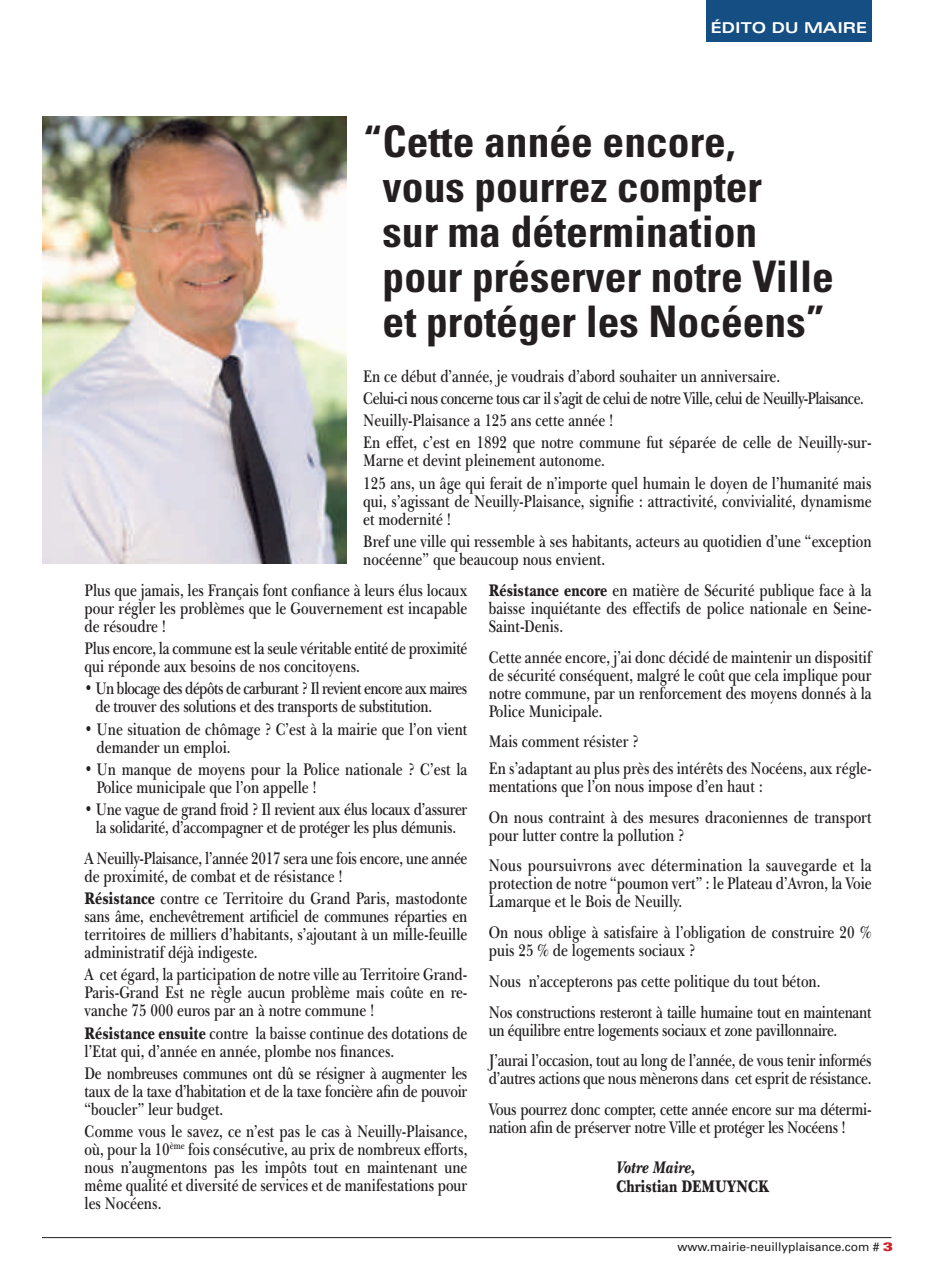
<style>
.page{position:relative;width:935px;height:1275px;background:#fff}
.page>*{position:absolute;margin:0;border:0;box-sizing:border-box;transform-origin:0 0}
.t1{font:700 condensed 43.5px/45px "Univers";color:#231f20}
.t2{font:600 17.25px/18px "New Baskerville IT Cby BT";color:#231f20;scale:.8 1}
.t3{font:600 17.25px/18px "New Baskerville IT Cby BT";letter-spacing:-.02em;color:#231f20;scale:.8 1}
.t4{font:600 17.25px/18px "New Baskerville IT Cby BT";letter-spacing:-.04em;color:#231f20;scale:.8 1}
.t5{font:600 17.25px/30.8px "New Baskerville IT Cby BT";letter-spacing:.02em;color:#231f20;scale:.8 1}
.t6{font:900 17.25px "New Baskerville IT Cby BT";color:#231f20;scale:.8 1}
.t7{font:italic 900 17.25px "New Baskerville IT Cby BT";color:#231f20;scale:.8 1}
.t8{font:700 expanded 15px "Univers";color:#fff}
.t9{font:12px "Univers";color:#231f20}
.s1{font-weight:900}
.s2{font-weight:900;font-stretch:expanded;color:#d1232a}
</style>
<div class="page">
<hr style="left:42px;top:1237px;width:849px;height:1px;background:#231f20">
<img style="left:42px;top:116px;width:304px;height:447px">
<div style="left:705px;top:0;width:166px;height:42px;background:#144e82"></div>
<p class="t8" style="left:710px;top:22px;width:158px">ÉDITO DU MAIRE</p>
<h1 class="t1" style="left:382px;top:122px;width:453px;text-indent:-19px">“ Cette année encore,<br>vous pourrez compter<br>sur ma détermination pour préserver notre Ville et protéger les Nocéens”</h1>
<p class="t2" style="left:363px;top:367px;width:637px;line-height:22.2px">En ce début d’année, je voudrais d’abord souhaiter un anniversaire.<br>Celui-ci nous concerne tous car il s’agit de celui de notre Ville, celui de Neuilly-Plaisance.<br>Neuilly-Plaisance a 125 ans cette année !<br>En effet, c’est en 1892 que notre commune fut séparée de celle de Neuilly-sur-</p>
<p class="t2" style="left:363px;top:451px;width:637px;line-height:22.2px">Marne et devint pleinement autonome.<br>125 ans, un âge qui ferait de n’importe quel humain le doyen de l’humanité mais</p>
<p class="t2" style="left:363px;top:494px;width:637px">qui, s’agissant de Neuilly-Plaisance, signifie : attractivité, convivialité, dynamisme et modernité !</p>
<p class="t2" style="left:363px;top:534px;width:637px">Bref une ville qui ressemble à ses habitants, acteurs au quotidien d’une “exception nocéenne” que beaucoup nous envient.</p>
<p class="t2" style="left:85px;top:583px;width:480px;text-align:justify">Plus que jamais, les Français font confiance à leurs élus locaux pour régler les problèmes que le Gouvernement est incapable de résoudre !</p>
<p class="t3" style="left:85px;top:641px;width:480px">Plus encore, la commune est la seule véritable entité de proximité qui réponde aux besoins de nos concitoyens.</p>
<p class="t4" style="left:95px;top:681px;width:466px;text-indent:-11px">• Un blocage des dépôts de carburant ? Il revient encore aux maires de trouver des solutions et des transports de substitution.</p>
<p class="t2" style="left:96px;top:721px;width:465px;text-indent:-12px">• Une situation de chômage ? C’est à la mairie que l’on vient demander un emploi.</p>
<p class="t2" style="left:96px;top:762px;width:465px;text-indent:-12px">• Un manque de moyens pour la Police nationale ? C’est la<br>Police municipale que l’on appelle !</p>
<p class="t3" style="left:85px;top:802px;width:480px;text-align:center">• Une vague de grand froid ? Il revient aux élus locaux d’assurer la solidarité, d’accompagner et de protéger les plus démunis.</p>
<p class="t3" style="left:85px;top:851px;width:480px">A Neuilly-Plaisance, l’année 2017 sera une fois encore, une année de proximité, de combat et de résistance !</p>
<p class="t2" style="left:85px;top:891px;width:480px;text-align:justify"><span class="s1">Résistance</span> contre ce Territoire du Grand Paris, mastodonte sans âme, enchevêtrement artificiel de communes réparties en territoires de milliers d’habitants, s’ajoutant à un mille-feuille administratif déjà indigeste.</p>
<p class="t2" style="left:85px;top:967px;width:480px;text-align:justify">A cet égard, la participation de notre ville au Territoire Grand-Paris-Grand Est ne règle aucun problème mais coûte en re&shy;vanche 75 000 euros par an à notre commune !</p>
<p class="t2" style="left:85px;top:1025px;width:480px"><span class="s1">Résistance ensuite</span> contre la baisse continue des dotations de l’Etat qui, d’année en année, plombe nos finances.</p>
<p class="t2" style="left:85px;top:1066px;width:480px;text-align:justify">De nombreuses communes ont dû se résigner à augmenter les taux de la taxe d’habitation et de la taxe foncière afin de pouvoir “boucler” leur budget.</p>
<p class="t2" style="left:85px;top:1124px;width:480px;text-align:justify">Comme vous le savez, ce n’est pas le cas à Neuilly-Plaisance, où, pour la 10<sup>ème</sup> fois consécutive, au prix de nombreux efforts, nous n’augmentons pas les impôts tout en maintenant une même qualité et diversité de services et de manifestations pour les Nocéens.</p>
<p class="t2" style="left:488px;top:583px;width:480px;text-align:justify"><span class="s1">Résistance encore</span> en matière de Sécurité publique face à la baisse inquiétante des effectifs de police nationale en Seine-Saint-Denis.</p>
<p class="t2" style="left:488px;top:649px;width:480px;text-align:justify">Cette année encore, j’ai donc décidé de maintenir un dispositif de sécurité conséquent, malgré le coût que cela implique pour notre commune, par un renforcement des moyens donnés à la Police Municipale.</p>
<p class="t2" style="left:488px;top:730px;width:480px;line-height:26.5px">Mais comment résister ?<br>En s’adaptant au plus près des intérêts des Nocéens, aux régle-</p>
<p class="t2" style="left:488px;top:772px;width:480px;line-height:30.8px">mentations que l’on nous impose d’en haut :<br>On nous contraint à des mesures draconiennes de transport</p>
<p class="t5" style="left:488px;top:821px;width:480px">pour lutter contre la pollution ?<br>Nous poursuivrons avec détermination la sauvegarde et la</p>
<p class="t2" style="left:488px;top:876px;width:480px">protection de notre “poumon vert” : le Plateau d’Avron, la Voie<br>Lamarque et le Bois de Neuilly.</p>
<p class="t2" style="left:488px;top:925px;width:480px">On nous oblige à satisfaire à l’obligation de construire 20 % puis 25 % de logements sociaux ?</p>
<p class="t3" style="left:488px;top:967px;width:480px;line-height:30.8px">Nous n’accepterons pas cette politique du tout béton.<br>Nos constructions resteront à taille humaine tout en maintenant</p>
<p class="t3" style="left:488px;top:1016px;width:480px;line-height:30.8px">un équilibre entre logements sociaux et zone pavillonnaire.<br>J’aurai l’occasion, tout au long de l’année, de vous tenir informés</p>
<p class="t3" style="left:488px;top:1065px;width:480px;line-height:30.8px">d’autres actions que nous mènerons dans cet esprit de résistance.<br>Vous pourrez donc compter, cette année encore sur ma détermi-</p>
<p class="t3" style="left:488px;top:1120px;width:448px">nation afin de préserver notre Ville et protéger les Nocéens !</p>
<p class="t7" style="left:616px;top:1161px;width:100px">Votre Maire,</p>
<p class="t6" style="left:616px;top:1179px;width:192px">Christian DEMUYNCK</p>
<p class="t9" style="left:677px;top:1242px;width:217px">www.mairie-neuillyplaisance.com # <span class="s2">3</span></p>
</div>
